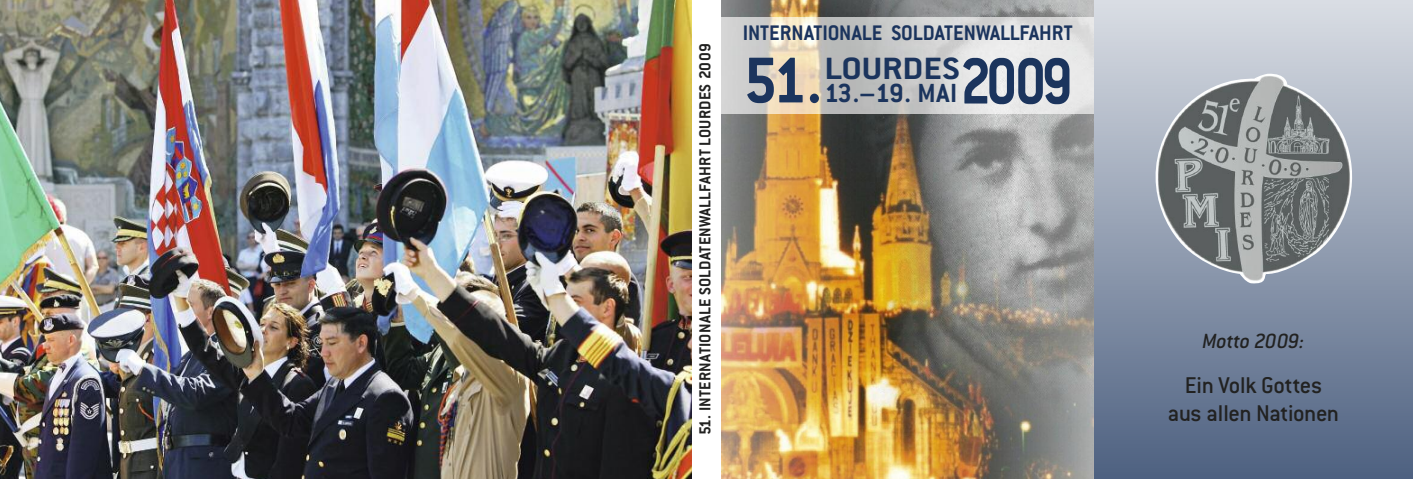
<style>
.page{position:relative;width:1413px;height:479px;background:#fff}
.page>*{position:absolute;margin:0;border:0;box-sizing:border-box;transform-origin:0 0}
.t1{font:700 71.25px "Conduit ITC";color:#1b345d;scale:.86 1}
.t2{font:700 33.75px "Conduit ITC";color:#1b345d;scale:1.15 1}
.t3{font:700 28.75px "Conduit ITC";letter-spacing:-.005em;color:#1b345d}
.t4{font:500 25px/27.5px "Conduit ITC";letter-spacing:-.015em;color:#222221;text-align:center}
.t5{font:700 23.12px "Conduit ITC";color:#1b345d;scale:.96 1}
.t6{font:italic 500 22.5px "Conduit ITC";letter-spacing:-.025em;color:#222221}
.t7{font:700 17.5px "Conduit ITC";letter-spacing:.015em;color:#222221}
.s1{font-size:70.88px}
</style>
<div class="page">
<div style="left:1093px;top:0;width:319px;height:478px;background:linear-gradient(to bottom,#dadee4,#4e6181)"></div>
<img style="left:721px;top:0;width:372px;height:478px">
<img style="left:0;top:0;width:691px;height:478px">
<img style="left:1154px;top:73px;width:198px;height:211px">
<img style="left:721px;top:18px;width:372px;height:95px">
<p class="t7" style="left:699px;top:435px;width:393px;rotate:-90deg">51. INTERNATIONALE SOLDATENWALLFAHRT LOURDES 2009</p>
<h3 class="t5" style="left:742px;top:26px;width:345px">INTERNATIONALE SOLDATENWALLFAHRT</h3>
<h2 class="t2" style="left:742px;top:57px;width:190px"><span class="s1">51.</span>LOURDES</h2>
<h1 class="t1" style="left:960px;top:59px;width:132px">2009</h1>
<h3 class="t3" style="left:824px;top:84px;width:134px">13.–19. MAI</h3>
<p class="t6" style="left:1202px;top:333px;width:103px">Motto 2009:</p>
<h3 class="t4" style="left:1167px;top:374px;width:173px">Ein Volk Gottes aus allen Nationen</h3>
</div>
